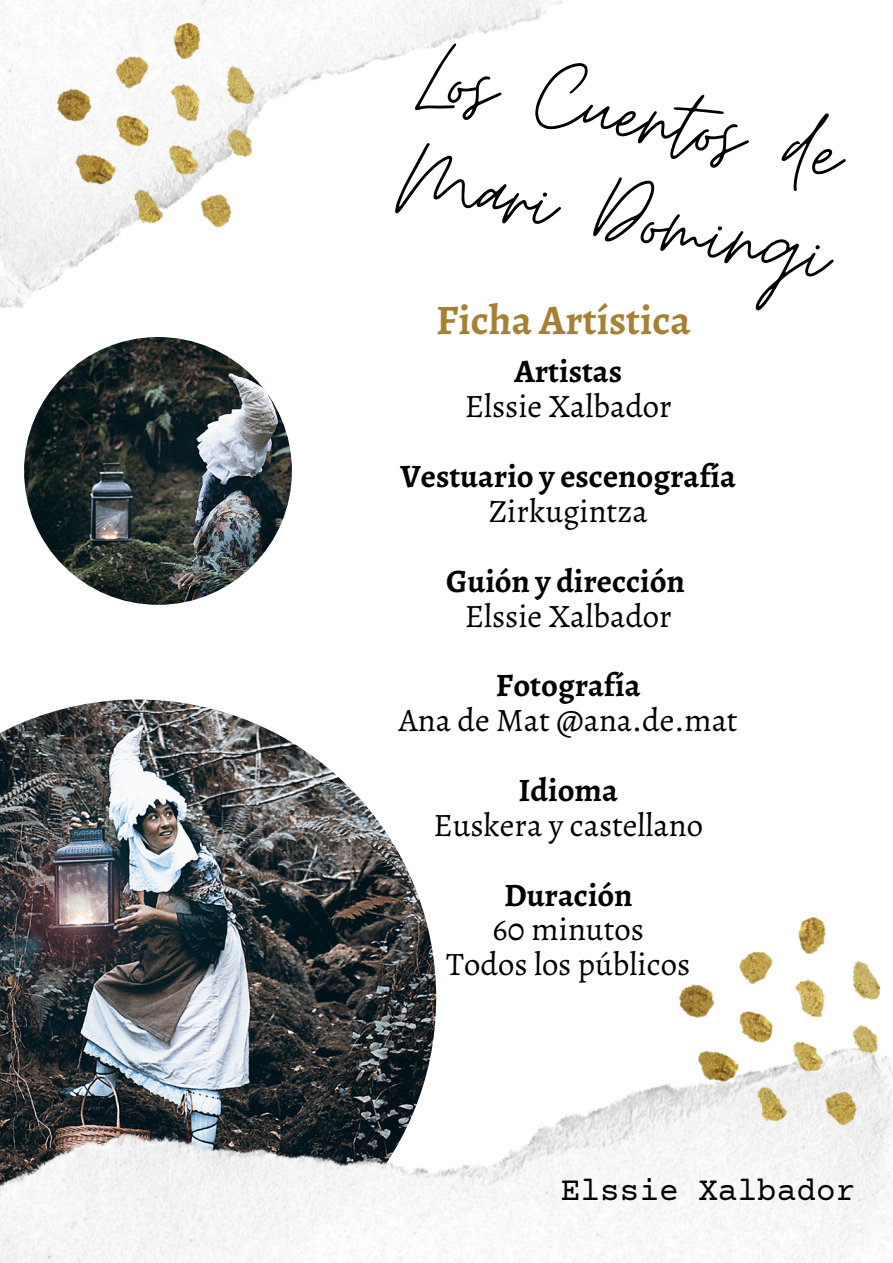
<style>
.page{position:relative;width:893px;height:1263px;background:#fff}
.page>*{position:absolute;margin:0;border:0;box-sizing:border-box;transform-origin:0 0}
.t1{font:110.4px "Moon Time";color:#000}
.t2{font:700 42px "Alegreya";color:#a68134}
.t3{font:32.78px "Alegreya";color:#000}
.t4{font:700 32.78px "Alegreya";color:#000}
.t5{font:32.78px "Courier Prime";color:#000}
</style>
<div class="page">
<img style="left:0;top:699px;width:364px;height:104px">
<img style="left:0;top:803px;width:893px;height:460px">
<img style="left:0;top:0;width:563px;height:308px">
<img style="left:646px;top:878px;width:247px;height:279px">
<img style="left:24px;top:0;width:280px;height:259px">
<img style="left:24px;top:337px;width:268px;height:268px;border-radius:50%">
<p class="t1" style="left:434px;top:9px;width:429px;rotate:11deg">Los Cuentos de</p>
<p class="t1" style="left:415px;top:108px;width:436px;rotate:11deg">Mari Domingi</p>
<p class="t2" style="left:436px;top:291px;width:256px">Ficha Artística</p>
<h2 class="t4" style="left:514px;top:349px;width:109px">Artistas</h2>
<p class="t3" style="left:465px;top:384px;width:209px">Elssie Xalbador</p>
<p class="t4" style="left:400px;top:454px;width:337px">Vestuario y escenografía</p>
<p class="t3" style="left:489px;top:489px;width:161px">Zirkugintza</p>
<p class="t4" style="left:446px;top:558px;width:240px">Guión y dirección</p>
<p class="t3" style="left:465px;top:593px;width:209px">Elssie Xalbador</p>
<p class="t4" style="left:496px;top:663px;width:146px">Fotografía</p>
<p class="t3" style="left:399px;top:698px;width:340px">Ana de Mat @ana.de.mat</p>
<p class="t4" style="left:518px;top:768px;width:101px">Idioma</p>
<p class="t3" style="left:433px;top:802px;width:271px">Euskera y castellano</p>
<p class="t4" style="left:504px;top:872px;width:130px">Duración</p>
<p class="t3" style="left:492px;top:907px;width:153px">60 minutos</p>
<p class="t3" style="left:446px;top:942px;width:245px">Todos los públicos</p>
<h1 class="t5" style="left:561px;top:1174px;width:296px">Elssie Xalbador</h1>
</div>
